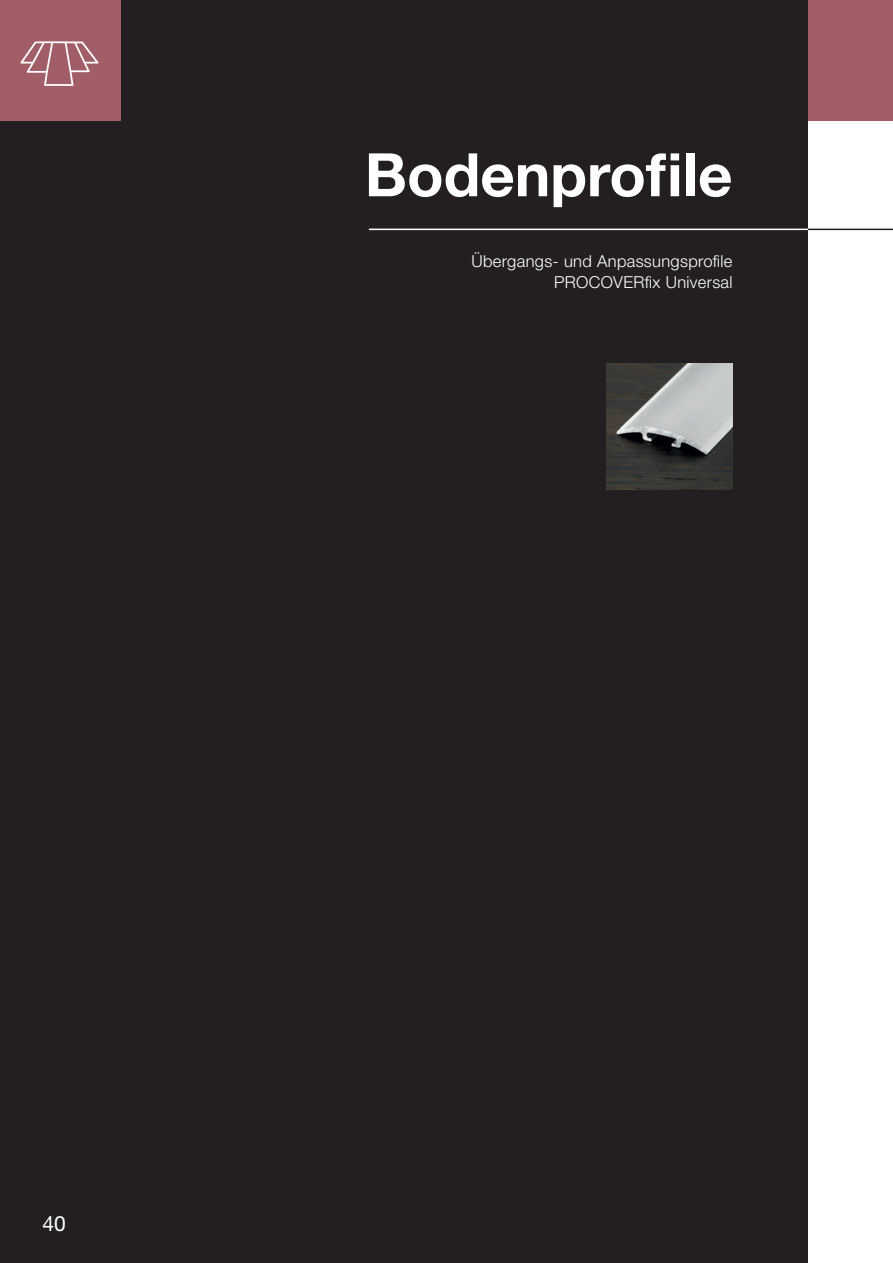
<style>
.page{position:relative;width:893px;height:1263px;background:#fff}
.page>*{position:absolute;margin:0;border:0;box-sizing:border-box;transform-origin:0 0}
.t1{font:700 60px "Helvetica Neue LT Std";color:#fff}
.t2{font:21px "Helvetica Neue LT Std";color:#fff}
.t3{font:300 16.5px/21px "Helvetica Neue LT Std";letter-spacing:.02em;color:#fff;text-align:right}
</style>
<div class="page">
<div style="left:0;top:0;width:808px;height:1263px;background:#231f20"></div>
<hr style="left:369px;top:229px;width:439px;height:1px;background:#fff">
<hr style="left:808px;top:229px;width:85px;height:1px;background:#231f20">
<div style="left:0;top:0;width:121px;height:121px;background:#a25e66"></div>
<svg style="left:20px;top:41px;width:79px;height:45px"></svg>
<img style="left:606px;top:363px;width:126px;height:126px">
<div style="left:808px;top:0;width:85px;height:121px;background:#a25e66"></div>
<h1 class="t1" style="left:365px;top:138px;width:369px">Bodenprofile</h1>
<p class="t3" style="left:471px;top:250px;width:263px">Übergangs- und Anpassungsprofile<br>PROCOVERfix Universal</p>
<p class="t2" style="left:43px;top:1211px;width:25px">40</p>
</div>
